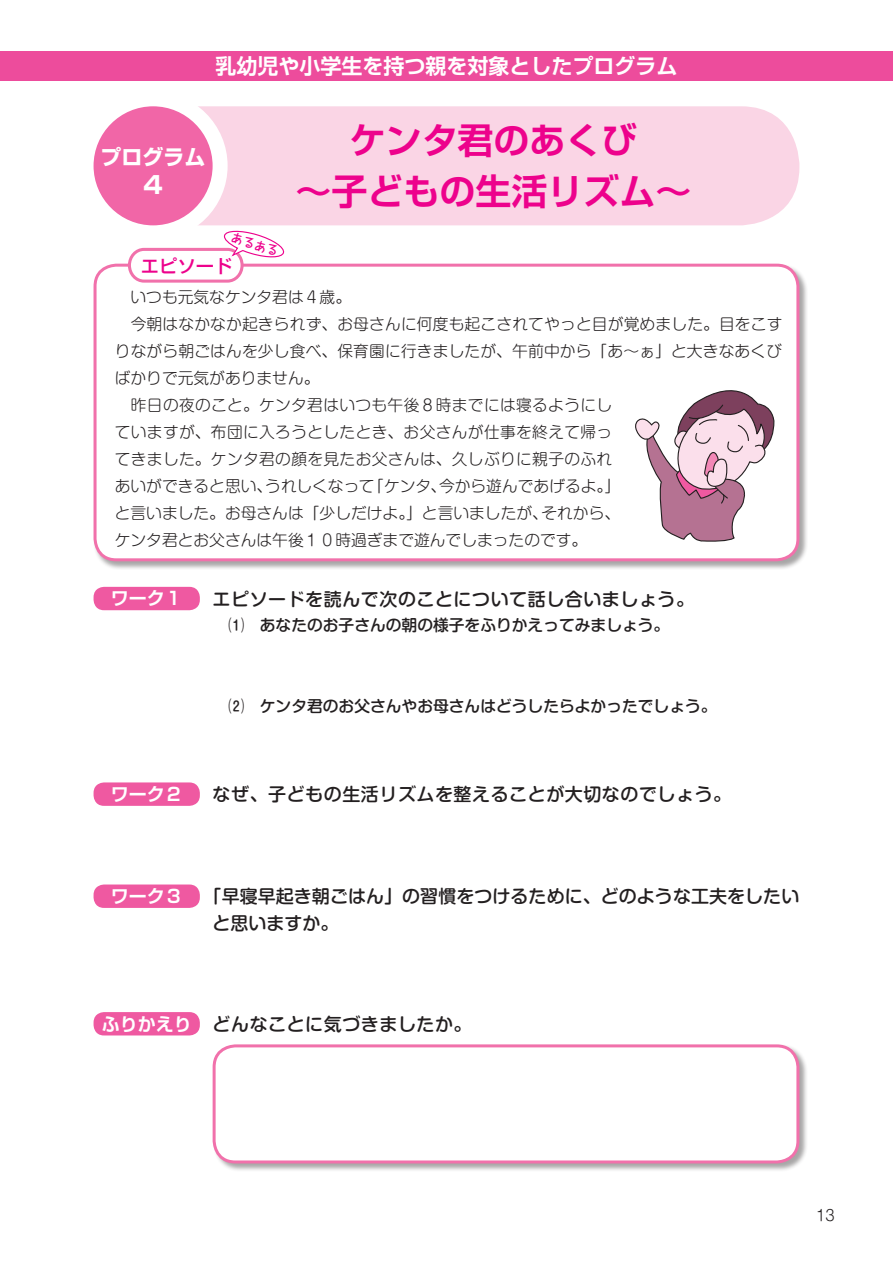
<style>
.page{position:relative;width:893px;height:1263px;background:#fff}
.page>*{position:absolute;margin:0;border:0;box-sizing:border-box;transform-origin:0 0}
.t1{font:700 36px/51px "Shin Go Pr 6 De";color:#ed028c;text-align:center}
.t2{font:700 24px "Shin Go Pr 6";color:#fff}
.t3{font:700 21px "Shin Go Pr 6 De";color:#fff}
.t4{font:700 21px "Shin Go Pr 6";color:#fff}
.t5{font:500 18.3px "Shin Go Pr 6";color:#ed028c}
.t6{font:500 18px "Shin M Go Pr 6";letter-spacing:.03em;color:#231f20}
.t7{font:500 18px/27px "Shin M Go Pr 6";letter-spacing:.005em;color:#231f20}
.t8{font:700 18px "Shin Go Pr 6 De";color:#fff}
.t9{font:300 15.75px/27px "Shin M Go Pr 6";letter-spacing:.01em;color:#231f20}
.t10{font:500 15.75px "Shin M Go Pr 6";color:#231f20}
.t11{font:300 15px "Shin M Go Pr 6";color:#231f20}
.t12{font:700 12.15px "Taka Hand Std De";color:#ed028c}
</style>
<div class="page">
<div style="left:0;top:51px;width:893px;height:30px;background:#ed4c9c"></div>
<div style="left:123px;top:106px;width:676px;height:119px;background:#fad5e5;border-radius:59px"></div>
<div style="left:86px;top:99px;width:134px;height:134px;background:#f166a7;border-radius:50%"></div>
<div style="left:79px;top:91px;width:149px;height:149px;border:15px solid #fff;border-radius:50%"></div>
<div style="left:93px;top:263px;width:715px;height:307px;background:#231f20;opacity:.4"></div>
<div style="left:95px;top:265px;width:703px;height:295px;background:#fff;border-radius:21px"></div>
<div style="left:94px;top:264px;width:705px;height:297px;border:3px solid #f171ab;border-radius:21px"></div>
<div style="left:212px;top:1044px;width:596px;height:128px;background:#231f20;opacity:.4"></div>
<div style="left:214px;top:1046px;width:584px;height:116px;background:#fff;border-radius:21px"></div>
<div style="left:213px;top:1044px;width:586px;height:119px;border:3px solid #f171ab;border-radius:21px"></div>
<div style="left:94px;top:782px;width:106px;height:24px;background:#ef59a1;border-radius:10px"></div>
<div style="left:94px;top:884px;width:106px;height:24px;background:#ef59a1;border-radius:10px"></div>
<div style="left:94px;top:587px;width:106px;height:23px;background:#ef59a1;border-radius:10px"></div>
<div style="left:94px;top:1012px;width:106px;height:23px;background:#ef59a1;border-radius:10px"></div>
<svg style="left:635px;top:390px;width:140px;height:152px"></svg>
<div style="left:129px;top:249px;width:113px;height:32px;background:#fff;border-radius:15px"></div>
<div style="left:128px;top:248px;width:116px;height:35px;border:3px solid #f171ab;border-radius:15px"></div>
<svg style="left:222px;top:230px;width:63px;height:30px"></svg>
<h3 class="t3" style="left:215px;top:49px;width:464px">乳幼児や小学生を持つ親を対象としたプログラム</h3>
<h3 class="t4" style="left:101px;top:140px;width:106px">プログラム</h3>
<h2 class="t2" style="left:141px;top:166px;width:25px">４</h2>
<h1 class="t1" style="left:295px;top:113px;width:397px">ケンタ君のあくび<br>～子どもの生活リズム～</h1>
<p class="t12" style="left:234px;top:229px;width:50px;rotate:17deg">あるある</p>
<p class="t5" style="left:141px;top:251px;width:93px">エピソード</p>
<p class="t9" style="left:115px;top:283px;width:669px">　いつも元気なケンタ君は４歳。<br>　今朝はなかなか起きられず、お母さんに何度も起こされてやっと目が覚めました。目をこすりながら朝ごはんを少し食べ、保育園に行きましたが、午前中から「あ～ぁ」と大きなあくびばかりで元気がありません。<br>　昨日の夜のこと。ケンタ君はいつも午後８時までには寝るようにし<br>ていますが、布団に入ろうとしたとき、お父さんが仕事を終えて帰っ<br>てきました。ケンタ君の顔を見たお父さんは、久しぶりに親子のふれ<br>あいができると思い、うれしくなって「ケンタ、今から遊んであげるよ。」<br>と言いました。お母さんは「少しだけよ。」と言いましたが、それから、<br>ケンタ君とお父さんは午後１０時過ぎまで遊んでしまったのです。</p>
<p class="t8" style="left:111px;top:584px;width:73px">ワーク１</p>
<p class="t8" style="left:111px;top:779px;width:73px">ワーク２</p>
<p class="t6" style="left:213px;top:584px;width:483px">エピソードを読んで次のことについて話し合いましょう。</p>
<p class="t10" style="left:213px;top:612px;width:458px">　⑴　あなたのお子さんの朝の様子をふりかえってみましょう。</p>
<p class="t10" style="left:213px;top:693px;width:505px">　⑵　ケンタ君のお父さんやお母さんはどうしたらよかったでしょう。</p>
<p class="t6" style="left:213px;top:780px;width:520px">なぜ、子どもの生活リズムを整えることが大切なのでしょう。</p>
<p class="t8" style="left:111px;top:881px;width:73px">ワーク３</p>
<p class="t7" style="left:213px;top:882px;width:588px;text-indent:-9px">「早寝早起き朝ごはん」の習慣をつけるために、どのような工夫をしたいと思いますか。</p>
<p class="t8" style="left:102px;top:1009px;width:91px">ふりかえり</p>
<p class="t6" style="left:213px;top:1009px;width:261px">どんなことに気づきましたか。</p>
<p class="t11" style="left:816px;top:1203px;width:20px">13</p>
</div>
